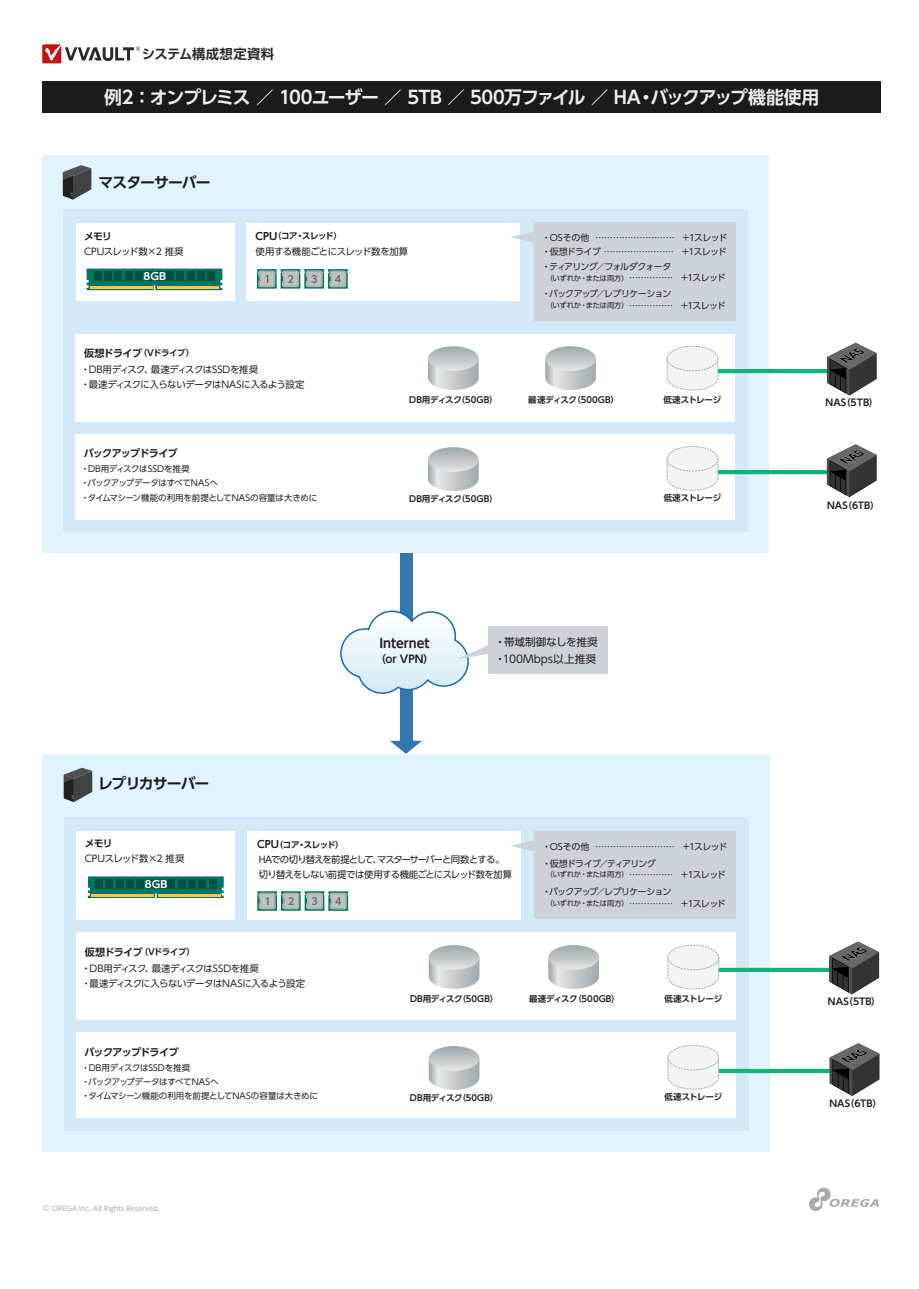
<style>
.page{position:relative;width:919px;height:1289px;background:#fff}
.page>*{position:absolute;margin:0;border:0;box-sizing:border-box;transform-origin:0 0}
.t1{font:700 17.85px "UD Shin Go Pro De";letter-spacing:-.06em;color:#efedec}
.t2{font:700 14.85px "UD Shin Go Pro De";letter-spacing:-.065em;color:#1e1a1b}
.t3{font:700 13.35px "UD Shin Go Pro De";letter-spacing:.02em;color:#282929}
.t4{font:700 12.75px "UD Shin Go Pro De";letter-spacing:-.005em;color:#231f20}
.t5{font:10.65px/17px "UD Shin Go Pro";color:#231f20}
.t6{font:700 10.65px "UD Shin Go Pro De";color:#231f20}
.t7{font:700 10.05px "UD Shin Go Pro De";letter-spacing:-.07em;color:#1e1a1b}
.t8{font:700 9.9px "UD Shin Go Pro De";letter-spacing:.005em;color:#fff;scale:1.05 1}
.t9{font:700 9.75px "UD Shin Go Pro De";letter-spacing:-.085em;color:#1e1a1b}
.t10{font:9.3px/14.9px "UD Shin Go Pro";letter-spacing:-.03em;color:#231f20}
.t11{font:9.3px/14.9px "UD Shin Go Pro";letter-spacing:-.075em;color:#231f20}
.t12{font:700 9.3px "UD Shin Go Pro De";letter-spacing:.01em;color:#231f20}
.t13{font:9.3px "UD Shin Go Pro";letter-spacing:-.025em;color:#231f20}
.t14{font:8.85px/14.5px "UD Shin Go Pro";letter-spacing:-.075em;color:#231f20;text-align:justify}
.t15{font:8.55px/14.1px "UD Shin Go Pro";letter-spacing:-.025em;color:#231f20}
.t16{font:700 8.55px "UD Shin Go Pro De";letter-spacing:-.015em;color:#231f20}
.t17{font:700 8.55px "UD Shin Go Pro De";letter-spacing:-.06em;color:#1e1a1b}
.t18{font:7.2px "UD Shin Go Pro";letter-spacing:-.02em;color:#231f20}
.t19{font:6.75px "UD Shin Go Pro";letter-spacing:.005em;color:#a8a9ad}
.s1{font-size:10.05px}
.s2{font-size:8.85px}
.s3{font-size:8.1px}
</style>
<div class="page">
<div style="left:399px;top:444px;width:13px;height:300px;background:#3477af"></div>
<svg style="left:390px;top:740px;width:32px;height:14px"></svg>
<div style="left:488px;top:626px;width:120px;height:48px;background:#ccd2d7"></div>
<svg style="left:340px;top:609px;width:148px;height:85px"></svg>
<div style="left:43px;top:754px;width:726px;height:398px;background:#e1f4fc"></div>
<div style="left:42px;top:155px;width:727px;height:398px;background:#e1f4fc"></div>
<svg style="left:63px;top:165px;width:28px;height:35px"></svg>
<div style="left:63px;top:210px;width:684px;height:322px;background:#d4e9f7"></div>
<div style="left:64px;top:817px;width:684px;height:313px;background:#d4e9f7"></div>
<div style="left:247px;top:223px;width:273px;height:77px;background:#fff"></div>
<div style="left:76px;top:223px;width:158px;height:77px;background:#fff"></div>
<div style="left:247px;top:830px;width:273px;height:89px;background:#fff"></div>
<div style="left:76px;top:830px;width:159px;height:89px;background:#fff"></div>
<div style="left:534px;top:223px;width:201px;height:98px;background:#ccd2d7"></div>
<svg style="left:511px;top:231px;width:23px;height:12px"></svg>
<svg style="left:64px;top:767px;width:28px;height:35px"></svg>
<svg style="left:809px;top:1187px;width:69px;height:24px"></svg>
<div style="left:76px;top:334px;width:659px;height:87px;background:#fff"></div>
<svg style="left:428px;top:346px;width:50px;height:44px"></svg>
<svg style="left:545px;top:346px;width:51px;height:44px"></svg>
<div style="left:76px;top:434px;width:659px;height:85px;background:#fff"></div>
<hr style="left:702px;top:470px;width:152px;height:4px;background:#13b27b">
<hr style="left:703px;top:369px;width:152px;height:4px;background:#13b27b">
<svg style="left:826px;top:444px;width:50px;height:53px"></svg>
<img style="left:839px;top:450px;width:24px;height:13px">
<svg style="left:826px;top:343px;width:50px;height:52px"></svg>
<img style="left:839px;top:349px;width:24px;height:13px">
<svg style="left:666px;top:361px;width:52px;height:30px"></svg>
<div style="left:667px;top:346px;width:50px;height:25px;background:#f2f3f4;border-radius:50%"></div>
<div style="left:666px;top:346px;width:52px;height:25px;border:1px dashed #a8a9ad;border-radius:50%"></div>
<svg style="left:428px;top:447px;width:50px;height:44px"></svg>
<svg style="left:666px;top:461px;width:52px;height:30px"></svg>
<div style="left:667px;top:446px;width:50px;height:25px;background:#f2f3f4;border-radius:50%"></div>
<div style="left:666px;top:446px;width:52px;height:25px;border:1px dashed #a8a9ad;border-radius:50%"></div>
<div style="left:76px;top:932px;width:659px;height:88px;background:#fff"></div>
<svg style="left:428px;top:945px;width:51px;height:43px"></svg>
<svg style="left:548px;top:945px;width:51px;height:43px"></svg>
<div style="left:76px;top:1032px;width:660px;height:85px;background:#fff"></div>
<div style="left:707px;top:1068px;width:152px;height:5px;background:#13b27b"></div>
<div style="left:708px;top:967px;width:151px;height:5px;background:#13b27b"></div>
<svg style="left:829px;top:1043px;width:50px;height:52px"></svg>
<img style="left:841px;top:1049px;width:25px;height:13px">
<svg style="left:829px;top:941px;width:50px;height:53px"></svg>
<img style="left:841px;top:947px;width:25px;height:13px">
<svg style="left:667px;top:960px;width:52px;height:29px"></svg>
<div style="left:667px;top:945px;width:51px;height:24px;background:#f2f3f4;border-radius:50%"></div>
<div style="left:667px;top:944px;width:52px;height:26px;border:1px dashed #a8a9ad;border-radius:50%"></div>
<svg style="left:428px;top:1046px;width:51px;height:43px"></svg>
<svg style="left:667px;top:1060px;width:52px;height:30px"></svg>
<div style="left:667px;top:1045px;width:51px;height:24px;background:#f2f3f4;border-radius:50%"></div>
<div style="left:667px;top:1044px;width:52px;height:26px;border:1px dashed #a8a9ad;border-radius:50%"></div>
<div style="left:534px;top:831px;width:201px;height:87px;background:#ccd2d7"></div>
<svg style="left:511px;top:840px;width:23px;height:12px"></svg>
<svg style="left:42px;top:44px;width:98px;height:19px"></svg>
<div style="left:42px;top:81px;width:839px;height:32px;background:#1e1a1b"></div>
<svg style="left:88px;top:876px;width:136px;height:22px"></svg>
<svg style="left:87px;top:268px;width:135px;height:22px"></svg>
<svg style="left:257px;top:269px;width:91px;height:20px"></svg>
<svg style="left:257px;top:891px;width:91px;height:20px"></svg>
<h3 class="t3" style="left:142px;top:43px;width:134px">システム構成想定資料</h3>
<h1 class="t1" style="left:104px;top:83px;width:716px">例2：オンプレミス ／ 100ユーザー ／ 5TB ／ 500万ファイル ／ HA・バックアップ機能使用</h1>
<h2 class="t2" style="left:98px;top:170px;width:114px">マスターサーバー</h2>
<p class="t9" style="left:84px;top:228px;width:29px">メモリ</p>
<p class="t17" style="left:255px;top:229px;width:88px"><span class="s1">CPU</span>（コア・スレッド）</p>
<p class="t13" style="left:84px;top:244px;width:101px">CPUスレッド数×2 推奨</p>
<p class="t10" style="left:255px;top:243px;width:154px">使用する機能ごとにスレッド数を加算</p>
<p class="t8" style="left:143px;top:269px;width:23px">8GB</p>
<p class="t17" style="left:84px;top:346px;width:112px"><span class="s1">仮想ドライブ</span>（Vドライブ）</p>
<p class="t10" style="left:81px;top:362px;width:225px">・DB用ディスク、最速ディスクはSSDを推奨<br>・最速ディスクに入らないデータはNASに入るよう設定</p>
<p class="t14" style="left:542px;top:230px;width:187px">・OSその他 ……………………… ＋1スレッド・仮想ドライブ …………………… ＋1スレッド・ティアリング／フォルダクォータ</p>
<p class="t18" style="left:545px;top:272px;width:181px">（いずれか・または両方）<span class="s2">…………… ＋1スレッド</span></p>
<p class="t14" style="left:542px;top:286px;width:131px">・バックアップ／レプリケーション</p>
<p class="t18" style="left:545px;top:300px;width:181px">（いずれか・または両方）<span class="s2">…………… ＋1スレッド</span></p>
<p class="t7" style="left:84px;top:445px;width:96px">バックアップドライブ</p>
<p class="t15" style="left:81px;top:462px;width:238px">・DB用ディスクはSSDを推奨<br>・バックアップデータはすべてNASへ<br>・タイムマシーン機能の利用を前提としてNASの容量は大きめに</p>
<p class="t16" style="left:409px;top:393px;width:90px">DB用ディスク（50GB）</p>
<p class="t16" style="left:528px;top:393px;width:92px">最速ディスク（500GB）</p>
<p class="t16" style="left:663px;top:393px;width:59px">低速ストレージ</p>
<p class="t16" style="left:409px;top:491px;width:90px">DB用ディスク（50GB）</p>
<p class="t16" style="left:663px;top:491px;width:59px">低速ストレージ</p>
<p class="t12" style="left:825px;top:395px;width:54px">NAS（5TB）</p>
<p class="t12" style="left:826px;top:497px;width:54px">NAS（6TB）</p>
<h2 class="t2" style="left:98px;top:771px;width:113px">レプリカサーバー</h2>
<h3 class="t4" style="left:379px;top:633px;width:52px">Internet</h3>
<p class="t6" style="left:375px;top:650px;width:60px">（or VPN）</p>
<p class="t5" style="left:495px;top:633px;width:104px">・帯域制御なしを推奨・100Mbps以上推奨</p>
<p class="t9" style="left:85px;top:835px;width:29px">メモリ</p>
<p class="t17" style="left:257px;top:837px;width:88px"><span class="s1">CPU</span>（コア・スレッド）</p>
<p class="t13" style="left:85px;top:851px;width:101px">CPUスレッド数×2 推奨</p>
<p class="t11" style="left:259px;top:851px;width:255px">HAでの切り替えを前提として、マスターサーバーと同数とする。切り替えをしない前提では使用する機能ごとにスレッド数を加算</p>
<p class="t8" style="left:145px;top:876px;width:23px">8GB</p>
<p class="t17" style="left:85px;top:944px;width:112px"><span class="s1">仮想ドライブ</span>（Vドライブ）</p>
<p class="t10" style="left:81px;top:960px;width:225px">・DB用ディスク、最速ディスクはSSDを推奨<br>・最速ディスクに入らないデータはNASに入るよう設定</p>
<p class="t14" style="left:542px;top:837px;width:187px;line-height:17px">・OSその他 ……………………… ＋1スレッド・仮想ドライブ／ティアリング</p>
<p class="t18" style="left:545px;top:868px;width:181px">（いずれか・または両方）<span class="s2">…………… ＋1スレッド</span></p>
<p class="t14" style="left:542px;top:884px;width:131px">・バックアップ／レプリケーション</p>
<p class="t18" style="left:545px;top:897px;width:181px">（いずれか・または両方）<span class="s2">…………… ＋1スレッド</span></p>
<p class="t7" style="left:85px;top:1043px;width:96px">バックアップドライブ</p>
<p class="t15" style="left:81px;top:1060px;width:238px">・DB用ディスクはSSDを推奨<br>・バックアップデータはすべてNASへ<br>・タイムマシーン機能の利用を前提としてNASの容量は大きめに</p>
<p class="t19" style="left:43px;top:1202px;width:118px"><span class="s3">©</span> OREGA Inc. All Rights Reserved.</p>
<p class="t16" style="left:410px;top:991px;width:90px">DB用ディスク（50GB）</p>
<p class="t16" style="left:529px;top:991px;width:92px">最速ディスク（500GB）</p>
<p class="t16" style="left:664px;top:991px;width:59px">低速ストレージ</p>
<p class="t16" style="left:410px;top:1090px;width:90px">DB用ディスク（50GB）</p>
<p class="t16" style="left:664px;top:1089px;width:59px">低速ストレージ</p>
<p class="t12" style="left:827px;top:994px;width:54px">NAS（5TB）</p>
<p class="t12" style="left:829px;top:1096px;width:54px">NAS（6TB）</p>
</div>
